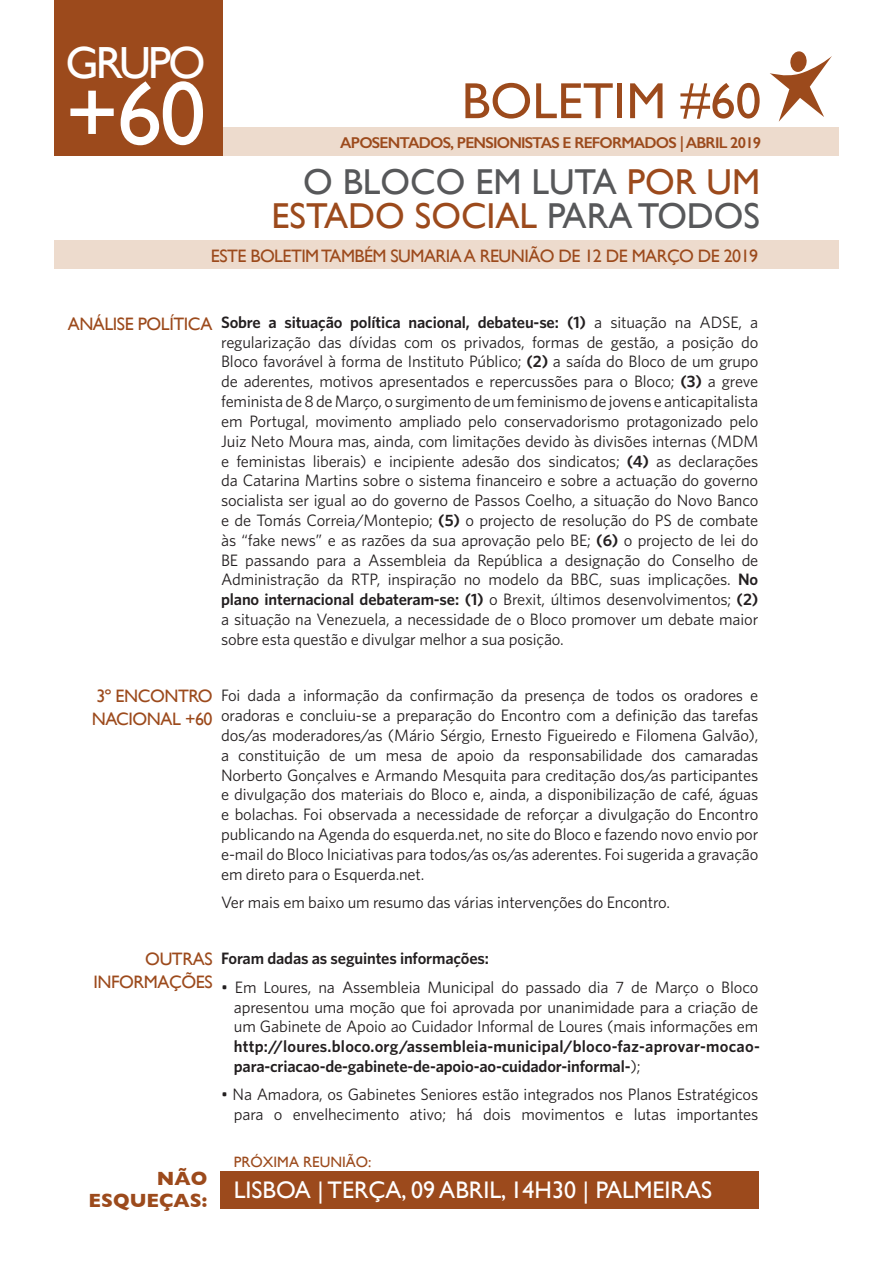
<style>
.page{position:relative;width:893px;height:1263px;background:#fff}
.page>*{position:absolute;margin:0;border:0;box-sizing:border-box;transform-origin:0 0}
.mais_um_intertitulo{font:91.5px "Gill Sans";color:#fff}
.t1{font:51px "Gill Sans";color:#9c4a1c}
.mais_um_intertitulo-2{font:45px "Gill Sans";letter-spacing:-.06em;color:#fff}
.mais_um_intertitulo-3{font:36px/34.5px "Gill Sans";color:#57585a;text-align:right}
.mais_um_intertitulo-4{font:24px "Gill Sans";color:#fff}
.mais_um_intertitulo-5{font:700 19.5px/22.5px "Gill Sans";color:#9c4a1c;text-align:right}
.mais_um_intertitulo-6{font:18px/22.5px "Gill Sans";letter-spacing:-.025em;color:#9c4a1c}
.t2{font:16.5px/19.8px "Whitney";letter-spacing:-.01em;color:#231f20;text-align:justify}
.t3{font:600 16.5px "Whitney";letter-spacing:-.01em;color:#231f20}
.t4{font:600 15.75px "Gill Sans";letter-spacing:-.05em;color:#9c4a1c}
.mais_um_intertitulo-7{font:15px "Gill Sans";color:#9c4a1c}
.s1{color:#9c4a1c}
.s2{font-weight:600}
</style>
<div class="page">
<div style="left:54px;top:128px;width:785px;height:28px;background:#eddbcd"></div>
<div style="left:54px;top:0;width:169px;height:155px;background:#9c4a1c"></div>
<div style="left:220px;top:1171px;width:538px;height:38px;background:#9c4a1c"></div>
<svg style="left:770px;top:51px;width:62px;height:71px"></svg>
<div style="left:54px;top:240px;width:785px;height:29px;background:#eddbcd"></div>
<p class="mais_um_intertitulo-2" style="left:65px;top:36px;width:142px">GRUPO</p>
<p class="mais_um_intertitulo" style="left:65px;top:60px;width:142px">+60</p>
<p class="t1" style="left:462px;top:71px;width:301px">BOLETIM #60</p>
<p class="t4" style="left:340px;top:133px;width:422px">APOSENTADOS, PENSIONISTAS E REFORMADOS | ABRIL 2019</p>
<p class="mais_um_intertitulo-3" style="left:272px;top:164px;width:490px">O BLOCO EM LUTA <span class="s1">POR UM<br>ESTADO SOCIAL</span> PARA TODOS</p>
<p class="mais_um_intertitulo-6" style="left:211px;top:244px;width:549px">ESTE BOLETIM TAMBÉM SUMARIA A REUNIÃO DE 12 DE MARÇO DE 2019</p>
<p class="mais_um_intertitulo-6" style="left:68px;top:312px;width:146px">ANÁLISE POLÍTICA</p>
<p class="t2" style="left:221px;top:312px;width:539px"><span class="s2">Sobre a situação política nacional, debateu-se: (1)</span> a situação na ADSE, a regularização das dívidas com os privados, formas de gestão, a posição do Bloco favorável à forma de Instituto Público; <span class="s2">(2)</span> a saída do Bloco de um grupo de aderentes, motivos apresentados e repercussões para o Bloco; <span class="s2">(3)</span> a greve feminista de 8 de Março, o surgimento de um feminismo de jovens e anticapitalista em Portugal, movimento ampliado pelo conservadorismo protagonizado pelo Juiz Neto Moura mas, ainda, com limitações devido às divisões internas (MDM e feministas liberais) e incipiente adesão dos sindicatos; <span class="s2">(4)</span> as declarações da Catarina Martins sobre o sistema financeiro e sobre a actuação do governo socialista ser igual ao do governo de Passos Coelho, a situação do Novo Banco e de Tomás Correia/Montepio; <span class="s2">(5)</span> o projecto de resolução do PS de combate às “fake news” e as razões da sua aprovação pelo BE; <span class="s2">(6)</span> o projecto de lei do BE passando para a Assembleia da República a designação do Conselho de Administração da RTP, inspiração no modelo da BBC, suas implicações. <span class="s2">No plano internacional debateram-se: (1)</span> o Brexit, últimos desenvolvimentos; <span class="s2">(2) </span>a situação na Venezuela, a necessidade de o Bloco promover um debate maior sobre esta questão e divulgar melhor a sua posição.</p>
<p class="mais_um_intertitulo-6" style="left:92px;top:685px;width:122px">3º ENCONTRO<br>NACIONAL +60</p>
<p class="t2" style="left:221px;top:685px;width:539px">Foi dada a informação da confirmação da presença de todos os oradores e oradoras e concluiu-se a preparação do Encontro com a definição das tarefas dos/as moderadores/as (Mário Sérgio, Ernesto Figueiredo e Filomena Galvão), a constituição de um mesa de apoio da responsabilidade dos camaradas Norberto Gonçalves e Armando Mesquita para creditação dos/as participantes e divulgação dos materiais do Bloco e, ainda, a disponibilização de café, águas e bolachas. Foi observada a necessidade de reforçar a divulgação do Encontro publicando na Agenda do esquerda.net, no site do Bloco e fazendo novo envio por e-mail do Bloco Iniciativas para todos/as os/as aderentes. Foi sugerida a gravação em direto para o Esquerda.net.</p>
<p class="t2" style="left:221px;top:892px;width:450px">Ver mais em baixo um resumo das várias intervenções do Encontro.</p>
<p class="mais_um_intertitulo-6" style="left:145px;top:947px;width:69px">OUTRAS</p>
<p class="mais_um_intertitulo-6" style="left:94px;top:970px;width:121px">INFORMAÇÕES</p>
<p class="t3" style="left:221px;top:949px;width:269px">Foram dadas as seguintes informações:</p>
<p class="t2" style="left:234px;top:977px;width:527px;text-indent:-13px">• Em Loures, na Assembleia Municipal do passado dia 7 de Março o Bloco apresentou uma moção que foi aprovada por unanimidade para a criação de um Gabinete de Apoio ao Cuidador Informal de Loures (mais informações em <span class="s2">http://loures.bloco.org/assembleia-municipal/bloco-faz-aprovar-mocao&shy;para-criacao-de-gabinete-de-apoio-ao-cuidador-informal-</span>);</p>
<p class="t2" style="left:221px;top:1084px;width:539px;text-align:right">• Na Amadora, os Gabinetes Seniores estão integrados nos Planos Estratégicos para o envelhecimento ativo; há dois movimentos e lutas importantes</p>
<p class="mais_um_intertitulo-5" style="left:89px;top:1167px;width:120px">NÃO<br>ESQUEÇAS:</p>
<p class="mais_um_intertitulo-7" style="left:234px;top:1153px;width:139px">PRÓXIMA REUNIÃO:</p>
<p class="mais_um_intertitulo-4" style="left:234px;top:1175px;width:480px">LISBOA | TERÇA, 09 ABRIL, 14H30 | PALMEIRAS</p>
</div>
